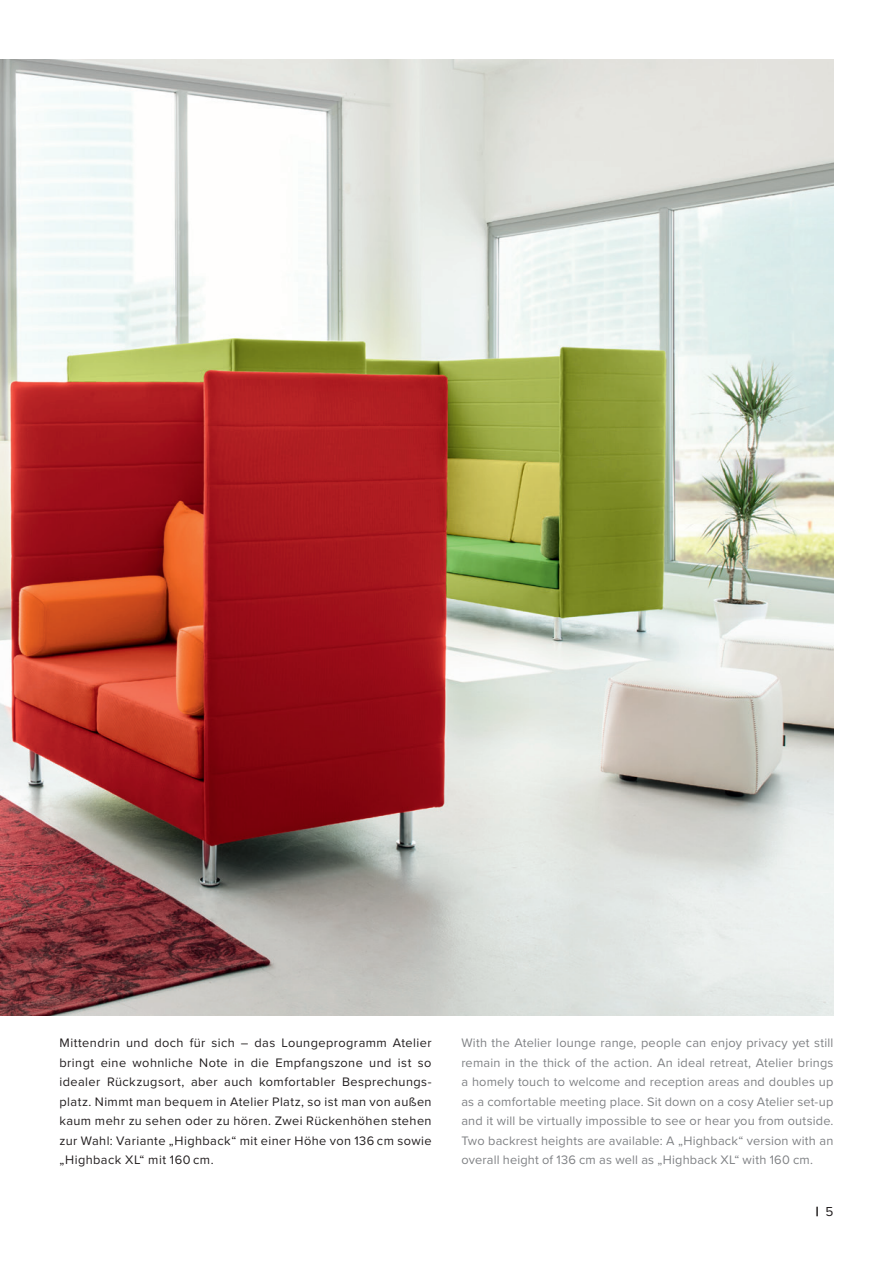
<style>
.page{position:relative;width:893px;height:1263px;background:#fff}
.page>*{position:absolute;margin:0;border:0;box-sizing:border-box;transform-origin:0 0}
.t1{font:900 13.5px "Proxima Nova";color:#231f20}
.t2{font:12.75px/19.5px "Proxima Nova";letter-spacing:.015em;color:#808285;text-align:justify}
.t3{font:12.75px/19.5px "Proxima Nova";letter-spacing:.035em;color:#231f20;text-align:justify}
.s1{font-weight:400}
</style>
<div class="page">
<img style="left:0;top:60px;width:833px;height:955px">
<p class="t3" style="left:60px;top:1033px;width:374px">Mittendrin und doch für sich – das Loungeprogramm Atelier bringt eine wohnliche Note in die Empfangszone und ist so idealer Rückzugsort, aber auch komfortabler Besprechungs&shy;platz. Nimmt man bequem in Atelier Platz, so ist man von außen kaum mehr zu sehen oder zu hören. Zwei Rückenhöhen stehen zur Wahl: Variante „Highback“ mit einer Höhe von 136 cm sowie „Highback XL“ mit 160 cm.</p>
<p class="t2" style="left:461px;top:1033px;width:374px">With the Atelier lounge range, people can enjoy privacy yet still remain in the thick of the action. An ideal retreat, Atelier brings a homely touch to welcome and reception areas and doubles up as a comfortable meeting place. Sit down on a cosy Atelier set-up and it will be virtually impossible to see or hear you from outside.<br>Two backrest heights are available: A „Highback“ version with an overall height of 136 cm as well as „Highback XL“ with 160 cm.</p>
<p class="t1" style="left:816px;top:1201px;width:19px">| <span class="s1">5</span></p>
</div>
